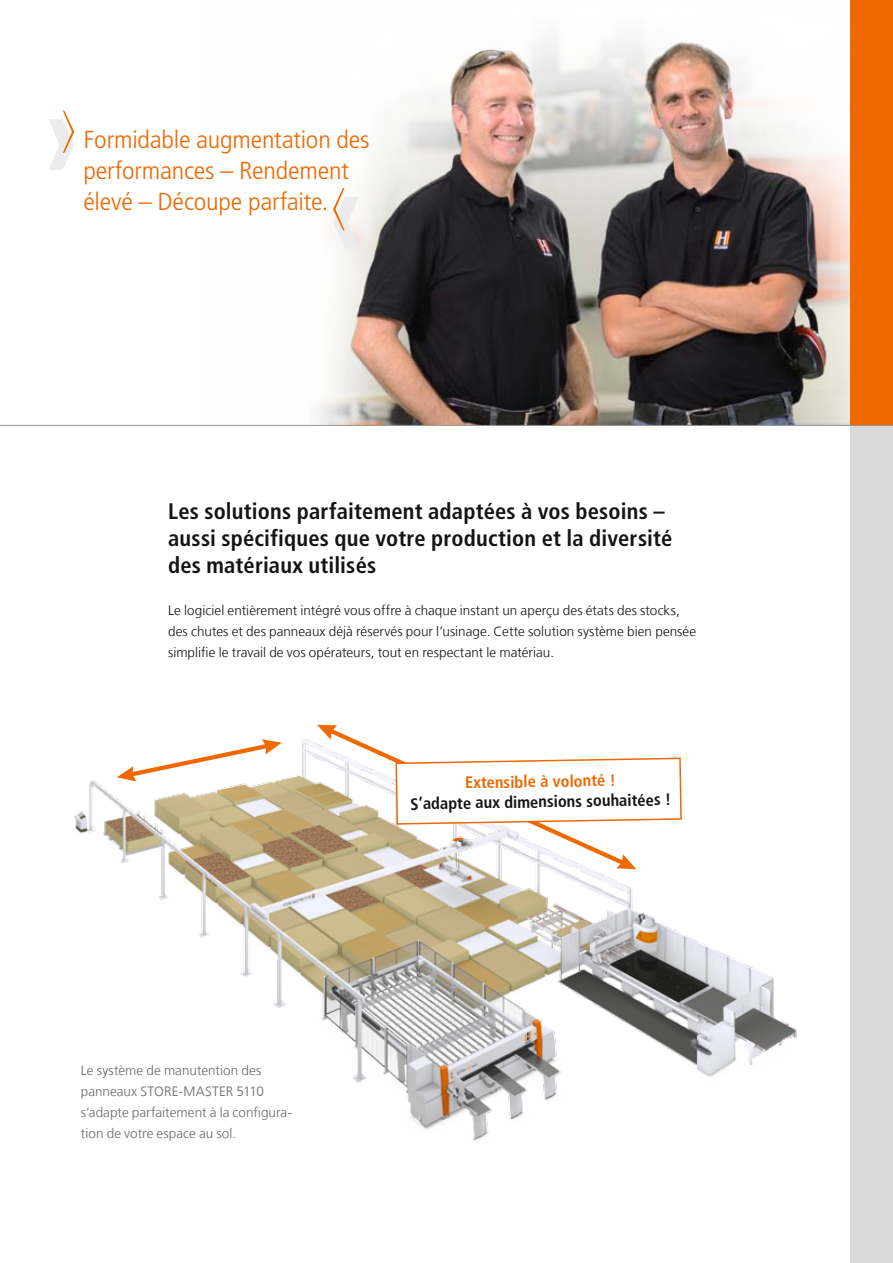
<style>
.page{position:relative;width:893px;height:1263px;background:#fff}
.page>*{position:absolute;margin:0;border:0;box-sizing:border-box;transform-origin:0 0}
.t1{font:300 condensed 24.6px/30.9px "Frutiger";letter-spacing:-.01em;color:#ef6800;scale:1.1 1}
.t2{font:700 condensed 22.5px/27px "Frutiger";letter-spacing:.01em;color:#141414}
.t3{font:700 condensed 16.5px "Frutiger";color:#141414}
.t4{font:700 condensed 16.5px "Frutiger";color:#ef6800}
.t5{font:300 13.5px/21px "Frutiger LT Com";letter-spacing:.005em;color:#141414}
.t6{font:300 13.5px/21px "Frutiger LT Com";letter-spacing:.005em;color:#686867}
</style>
<div class="page">
<img style="left:302px;top:41px;width:548px;height:384px">
<img style="left:74px;top:739px;width:723px;height:402px">
<svg style="left:117px;top:739px;width:165px;height:42px"></svg>
<div style="left:850px;top:0;width:43px;height:1263px;background:#d9d9da"></div>
<div style="left:850px;top:0;width:43px;height:425px;background:#ef6800"></div>
<svg style="left:49px;top:111px;width:25px;height:59px"></svg>
<svg style="left:333px;top:188px;width:26px;height:59px"></svg>
<svg style="left:317px;top:725px;width:366px;height:144px"></svg>
<h1 class="t1" style="left:83px;top:125px;width:262px">Formidable augmentation des performances – Rendement élevé – Découpe parfaite.</h1>
<h2 class="t2" style="left:168px;top:497px;width:506px">Les solutions parfaitement adaptées à vos besoins – aussi spécifiques que votre production et la diversité des matériaux utilisés</h2>
<p class="t5" style="left:168px;top:600px;width:530px">Le logiciel entièrement intégré vous offre à chaque instant un aperçu des états des stocks, des chutes et des panneaux déjà réservés pour l’usinage. Cette solution système bien pensée simplifie le travail de vos opérateurs, tout en respectant le matériau.</p>
<p class="t6" style="left:81px;top:1059px;width:182px">Le système de manutention des panneaux Store</p>
<p class="t6" style="left:179px;top:1080px;width:26px">-Master</p>
<p class="t6" style="left:81px;top:1080px;width:213px;text-indent:156px">5110 s’adapte parfaitement à la configura&shy;tion de votre espace au sol.</p>
<p class="t4" style="left:465px;top:773px;width:152px;rotate:-1deg">Extensible à volonté !</p>
<p class="t3" style="left:410px;top:794px;width:262px;rotate:-1deg">S’adapte aux dimensions souhaitées !</p>
</div>
